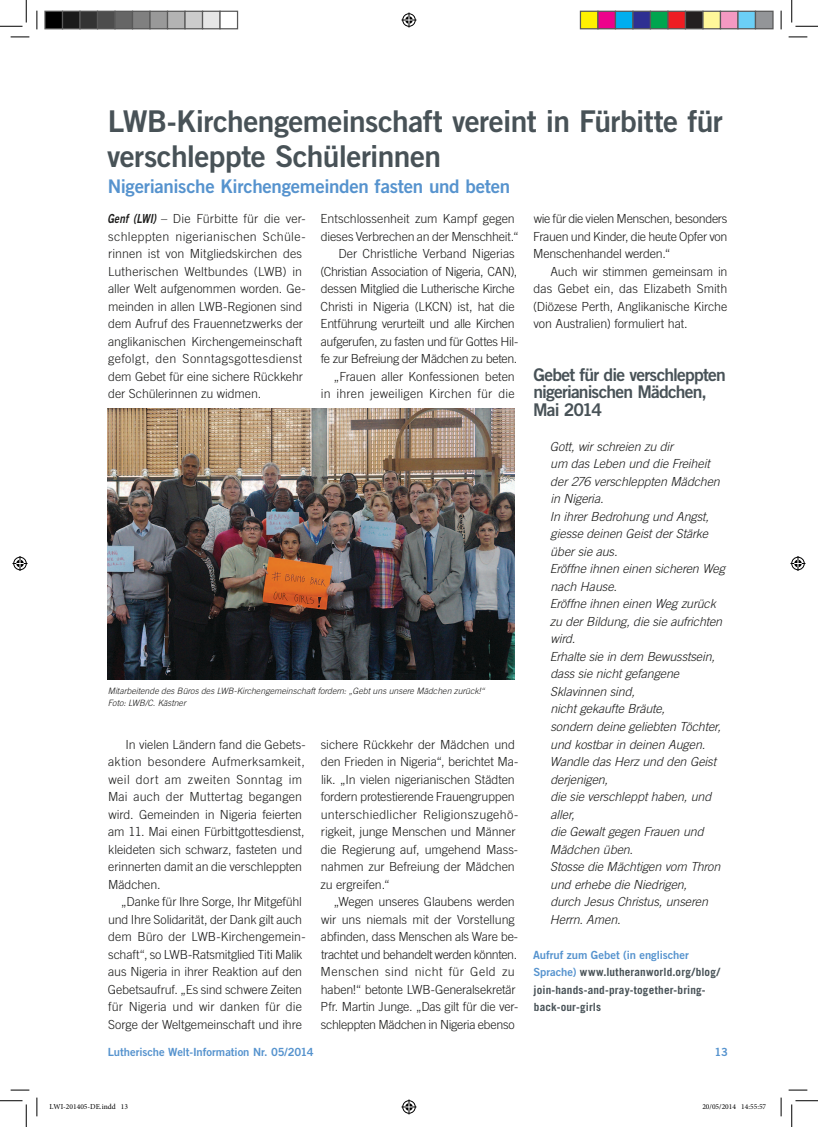
<style>
.page{position:relative;width:818px;height:1127px;background:#fff}
.page>*{position:absolute;margin:0;border:0;box-sizing:border-box;transform-origin:0 0}
.t1{font:30px/35px "Trade Gothic LT Std Bd 2";letter-spacing:-.02em;color:#485257}
.t2{font:18.75px "Trade Gothic LT Std Bd 2";letter-spacing:-.015em;color:#5693ce}
.t3{font:17.5px/17.5px "Trade Gothic LT Std Bd 2";letter-spacing:-.045em;color:#485257}
.t4{font:300 12.5px/17.5px "Trade Gothic LT Std";letter-spacing:-.01em;color:#1c1c1b}
.t5{font:italic 300 12.5px/17.5px "Trade Gothic LT Std";letter-spacing:-.01em;color:#1c1c1b}
.t6{font:300 12.5px "Trade Gothic LT Std";letter-spacing:-.03em;color:#1c1c1b}
.t7{font:300 12.5px "Trade Gothic LT Std";letter-spacing:.015em;color:#1c1c1b}
.t8{font:700 11.25px/17.5px "Trade Gothic LT Std";letter-spacing:.015em;color:#485257}
.t9{font:11.25px "Trade Gothic LT Std Bd 2";letter-spacing:-.005em;color:#5693ce}
.t10{font:italic 300 8.75px/12.5px "Trade Gothic LT Std";letter-spacing:.005em;color:#1c1c1b}
.t11{font:7.5px "Minion Pro";color:#000}
.s1{font-family:"Trade Gothic LT Std Bd 2 Obl";font-weight:400}
.s2{font-family:"Trade Gothic LT Std Bd 2";font-weight:400;color:#5693ce}
</style>
<div class="page">
<img style="left:108px;top:408px;width:406px;height:271px">
<svg style="left:11px;top:36px;width:18px;height:2px"></svg>
<svg style="left:788px;top:36px;width:19px;height:2px"></svg>
<svg style="left:11px;top:1089px;width:18px;height:1px"></svg>
<svg style="left:788px;top:1089px;width:19px;height:1px"></svg>
<svg style="left:36px;top:11px;width:2px;height:18px"></svg>
<svg style="left:36px;top:1097px;width:2px;height:18px"></svg>
<svg style="left:780px;top:11px;width:2px;height:18px"></svg>
<svg style="left:780px;top:1097px;width:2px;height:18px"></svg>
<svg style="left:0;top:0;width:27px;height:27px"></svg>
<svg style="left:0;top:1100px;width:27px;height:26px"></svg>
<svg style="left:791px;top:0;width:27px;height:27px"></svg>
<svg style="left:791px;top:1100px;width:27px;height:26px"></svg>
<svg style="left:401px;top:13px;width:15px;height:15px"></svg>
<svg style="left:401px;top:1099px;width:15px;height:15px"></svg>
<svg style="left:13px;top:556px;width:15px;height:15px"></svg>
<svg style="left:790px;top:556px;width:15px;height:15px"></svg>
<div style="left:45px;top:11px;width:18px;height:18px;background:#000"></div>
<div style="left:44px;top:11px;width:19px;height:18px;border:1px solid #595959"></div>
<div style="left:63px;top:11px;width:17px;height:18px;background:#1a1a1a"></div>
<div style="left:62px;top:11px;width:19px;height:18px;border:1px solid #595959"></div>
<div style="left:80px;top:11px;width:18px;height:18px;background:#333"></div>
<div style="left:79px;top:11px;width:19px;height:18px;border:1px solid #595959"></div>
<div style="left:98px;top:11px;width:17px;height:18px;background:#4d4d4d"></div>
<div style="left:97px;top:11px;width:19px;height:18px;border:1px solid #595959"></div>
<div style="left:115px;top:11px;width:18px;height:18px;background:#666"></div>
<div style="left:114px;top:11px;width:19px;height:18px;border:1px solid #595959"></div>
<div style="left:133px;top:11px;width:17px;height:18px;background:#808080"></div>
<div style="left:132px;top:11px;width:19px;height:18px;border:1px solid #595959"></div>
<div style="left:150px;top:11px;width:18px;height:18px;background:#999"></div>
<div style="left:149px;top:11px;width:19px;height:18px;border:1px solid #595959"></div>
<div style="left:168px;top:11px;width:17px;height:18px;background:#b3b3b3"></div>
<div style="left:167px;top:11px;width:19px;height:18px;border:1px solid #595959"></div>
<div style="left:185px;top:11px;width:18px;height:18px;background:#ccc"></div>
<div style="left:184px;top:11px;width:19px;height:18px;border:1px solid #595959"></div>
<div style="left:203px;top:11px;width:17px;height:18px;background:#e6e6e6"></div>
<div style="left:202px;top:11px;width:19px;height:18px;border:1px solid #595959"></div>
<div style="left:219px;top:11px;width:19px;height:18px;border:1px solid #595959"></div>
<div style="left:580px;top:11px;width:18px;height:18px;background:#fff101"></div>
<div style="left:580px;top:11px;width:18px;height:18px;border:1px solid #595959"></div>
<div style="left:598px;top:11px;width:17px;height:18px;background:#ed028c"></div>
<div style="left:597px;top:11px;width:19px;height:18px;border:1px solid #595959"></div>
<div style="left:615px;top:11px;width:18px;height:18px;background:#00aeef"></div>
<div style="left:615px;top:11px;width:18px;height:18px;border:1px solid #595959"></div>
<div style="left:633px;top:11px;width:17px;height:18px;background:#2e3092"></div>
<div style="left:632px;top:11px;width:19px;height:18px;border:1px solid #595959"></div>
<div style="left:650px;top:11px;width:18px;height:18px;background:#00a54f"></div>
<div style="left:650px;top:11px;width:18px;height:18px;border:1px solid #595959"></div>
<div style="left:668px;top:11px;width:17px;height:18px;background:#ee1d23"></div>
<div style="left:667px;top:11px;width:19px;height:18px;border:1px solid #595959"></div>
<div style="left:685px;top:11px;width:18px;height:18px;background:#231f20"></div>
<div style="left:685px;top:11px;width:18px;height:18px;border:1px solid #595959"></div>
<div style="left:703px;top:11px;width:17px;height:18px;background:#fff79a"></div>
<div style="left:702px;top:11px;width:19px;height:18px;border:1px solid #595959"></div>
<div style="left:720px;top:11px;width:18px;height:18px;background:#f499c2"></div>
<div style="left:720px;top:11px;width:18px;height:18px;border:1px solid #595959"></div>
<div style="left:738px;top:11px;width:17px;height:18px;background:#6bcff6"></div>
<div style="left:737px;top:11px;width:19px;height:18px;border:1px solid #595959"></div>
<div style="left:755px;top:11px;width:18px;height:18px;background:#939598"></div>
<div style="left:755px;top:11px;width:18px;height:18px;border:1px solid #595959"></div>
<h1 class="t1" style="left:107px;top:103px;width:617px">LWB-Kirchengemeinschaft vereint in Fürbitte für verschleppte Schülerinnen</h1>
<h2 class="t2" style="left:108px;top:175px;width:404px">Nigerianische Kirchengemeinden fasten und beten</h2>
<p class="t4" style="left:107px;top:210px;width:200px"><span class="s1">Genf (LWI)</span> – Die Fürbitte für die ver&shy;schleppten nigerianischen Schüle&shy;rinnen ist von Mitgliedskirchen des Lutherischen Weltbundes (LWB) in aller Welt aufgenommen worden. Ge&shy;meinden in allen LWB-Regionen sind dem Aufruf des Frauennetzwerks der anglikanischen Kirchengemeinschaft gefolgt, den Sonntagsgottesdienst dem Gebet für eine sichere Rückkehr der Schülerinnen zu widmen.</p>
<p class="t4" style="left:321px;top:210px;width:196px">Entschlossenheit zum Kampf gegen</p>
<p class="t4" style="left:321px;top:227px;width:199px">dieses Verbrechen an der Menschheit.“</p>
<p class="t4" style="left:338px;top:245px;width:178px">Der Christliche Verband Nigerias</p>
<p class="t4" style="left:320px;top:262px;width:199px">(Christian Association of Nigeria, CAN),</p>
<p class="t4" style="left:321px;top:280px;width:195px">dessen Mitglied die Lutherische Kirche</p>
<p class="t4" style="left:321px;top:297px;width:196px">Christi in Nigeria (LKCN) ist, hat die</p>
<p class="t6" style="left:321px;top:316px;width:196px">Entführung verurteilt und alle Kirchen</p>
<p class="t6" style="left:321px;top:334px;width:199px">aufgerufen, zu fasten und für Gottes Hil-</p>
<p class="t6" style="left:321px;top:351px;width:198px">fe zur Befreiung der Mädchen zu beten.</p>
<p class="t4" style="left:334px;top:367px;width:182px">„Frauen aller Konfessionen beten</p>
<p class="t7" style="left:321px;top:386px;width:195px">in ihren jeweiligen Kirchen für die</p>
<p class="t4" style="left:533px;top:210px;width:196px;text-align:justify">wie für die vielen Menschen, besonders Frauen und Kinder, die heute Opfer von Menschenhandel werden.“</p>
<p class="t4" style="left:533px;top:262px;width:196px;text-align:justify;text-indent:18px">Auch wir stimmen gemeinsam in das Gebet ein, das Elizabeth Smith (Diözese Perth, Anglikanische Kirche von Australien) formuliert hat.</p>
<h3 class="t3" style="left:533px;top:365px;width:194px">Gebet für die verschleppten nigerianischen Mädchen,<br>Mai 2014</h3>
<p class="t5" style="left:550px;top:438px;width:177px">Gott, wir schreien zu dir<br>um das Leben und die Freiheit der 276 verschleppten Mädchen in Nigeria.<br>In ihrer Bedrohung und Angst, giesse deinen Geist der Stärke über sie aus.<br>Eröffne ihnen einen sicheren Weg nach Hause.<br>Eröffne ihnen einen Weg zurück zu der Bildung, die sie aufrichten wird.<br>Erhalte sie in dem Bewusstsein, dass sie nicht gefangene<br>Sklavinnen sind,<br>nicht gekaufte Bräute,<br>sondern deine geliebten Töchter, und kostbar in deinen Augen.<br>Wandle das Herz und den Geist derjenigen,<br>die sie verschleppt haben, und aller,<br>die Gewalt gegen Frauen und<br>Mädchen üben.<br>Stosse die Mächtigen vom Thron und erhebe die Niedrigen,<br>durch Jesus Christus, unseren<br>Herrn. Amen.</p>
<p class="t9" style="left:533px;top:947px;width:157px">Aufruf zum Gebet (in englischer</p>
<p class="t8" style="left:533px;top:963px;width:188px"><span class="s2">Sprache)</span> www.lutheranworld.org/blog/ join-hands-and-pray-together-bring&shy;back-our-girls</p>
<p class="t10" style="left:108px;top:684px;width:379px">Mitarbeitende des Büros des LWB-Kirchengemeinschaft fordern: „Gebt uns unsere Mädchen zurück!“<br>Foto: LWB/C. Kästner</p>
<p class="t4" style="left:108px;top:735px;width:199px;text-indent:18px">In vielen Ländern fand die Gebets&shy;aktion besondere Aufmerksamkeit, weil dort am zweiten Sonntag im<br>Mai auch der Muttertag begangen wird. Gemeinden in Nigeria feierten am 11. Mai einen Fürbittgottesdienst, kleideten sich schwarz, fasteten und erinnerten damit an die verschleppten<br>Mädchen.</p>
<p class="t4" style="left:108px;top:892px;width:199px;text-indent:13px">„Danke für Ihre Sorge, Ihr Mitgefühl und Ihre Solidarität, der Dank gilt auch dem Büro der LWB-Kirchengemein&shy;schaft“, so LWB-Ratsmitglied Titi Malik aus Nigeria in ihrer Reaktion auf den Gebetsaufruf. „Es sind schwere Zeiten für Nigeria und wir danken für die Sorge der Weltgemeinschaft und ihre</p>
<p class="t4" style="left:320px;top:735px;width:199px">sichere Rückkehr der Mädchen und den Frieden in Nigeria“, berichtet Ma&shy;lik. „In vielen nigerianischen Städten fordern protestierende Frauengruppen unterschiedlicher Religionszugehö&shy;rigkeit, junge Menschen und Männer die Regierung auf, umgehend Mass&shy;nahmen zur Befreiung der Mädchen zu ergreifen.“</p>
<p class="t4" style="left:321px;top:892px;width:199px;text-indent:13px">„Wegen unseres Glaubens werden wir uns niemals mit der Vorstellung abfinden, dass Menschen als Ware be&shy;trachtet und behandelt werden könnten.<br>Menschen sind nicht für Geld zu haben!“ betonte LWB-Generalsekretär Pfr. Martin Junge. „Das gilt für die ver&shy;schleppten Mädchen in Nigeria ebenso</p>
<p class="t9" style="left:108px;top:1044px;width:208px">Lutherische Welt-Information Nr. 05/2014</p>
<p class="t9" style="left:714px;top:1044px;width:15px">13</p>
<p class="t11" style="left:49px;top:1101px;width:80px">LWI-201405-DE.indd 13</p>
<p class="t11" style="left:702px;top:1101px;width:65px">20/05/2014 14:55:57</p>
</div>
